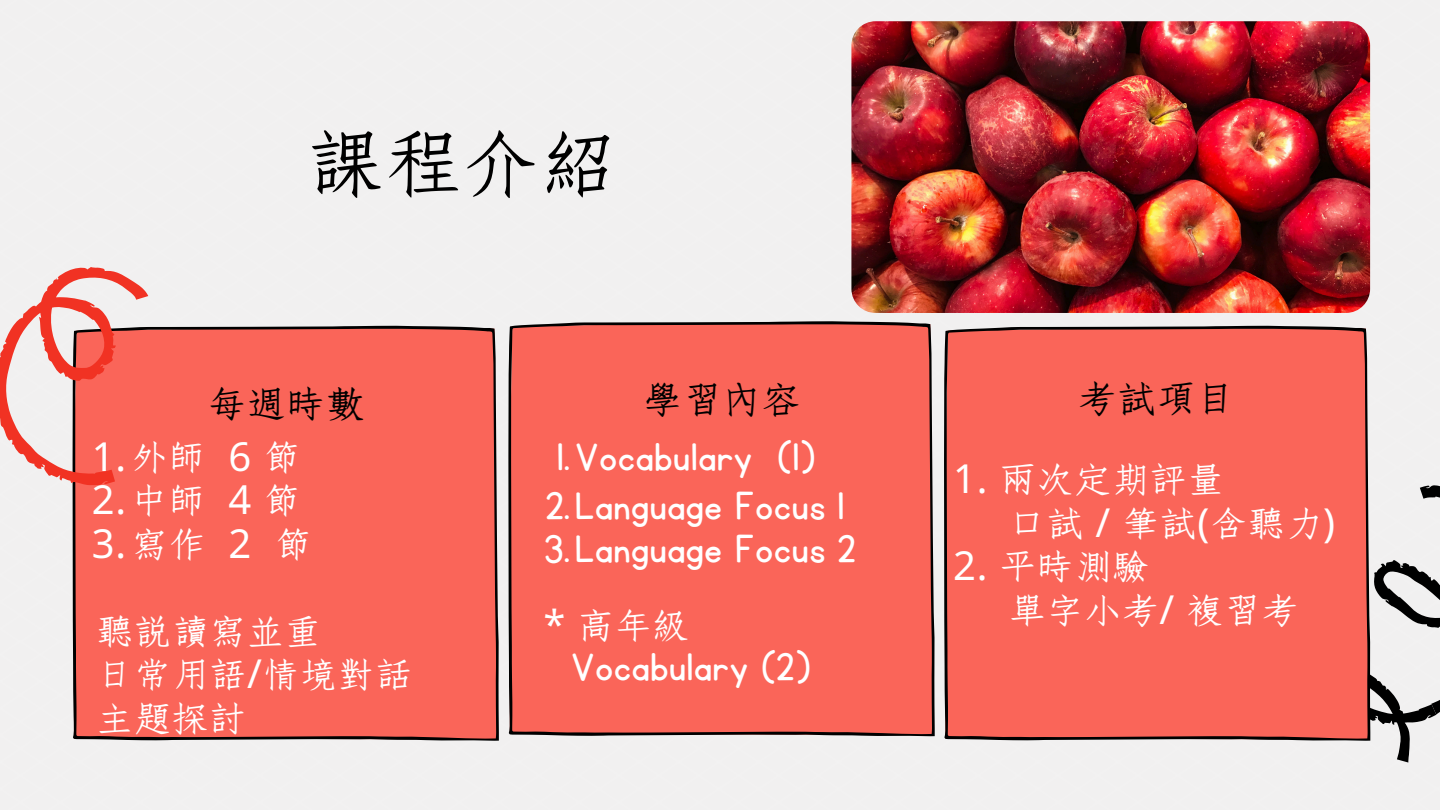
<style>
.page{position:relative;width:1440px;height:810px;background:#fff}
.page>*{position:absolute;margin:0;border:0;box-sizing:border-box;transform-origin:0 0}
.t1{font:84px "cw Te X Fang Song";color:#000}
.t2{font:45px "KG Primary Penmanship";letter-spacing:.02em;color:#fff}
.t3{font:42px "cw Te X Fang Song";letter-spacing:.02em;color:#000}
.t4{font:40px/43.5px "cw Te X Fang Song";letter-spacing:.02em;color:#fff}
.t5{font:40px "Noto Sans";color:#fff}
.s1{font-family:"cw Te X Fang Song"}
.s2{font-family:"Noto Sans"}
</style>
<div class="page">
<div style="left:73px;top:326px;width:426px;height:415px;background:#fa6559"></div>
<div style="left:508px;top:321px;width:427px;height:415px;background:#fa6559"></div>
<svg style="left:1332px;top:485px;width:108px;height:278px"></svg>
<div style="left:944px;top:326px;width:427px;height:415px;background:#fa6559"></div>
<svg style="left:0;top:264px;width:156px;height:225px"></svg>
<img style="left:851px;top:21px;width:519px;height:292px;border-radius:24px">
<p class="t1" style="left:308px;top:125px;width:311px">課程介紹</p>
<p class="t3" style="left:208px;top:385px;width:159px">每週時數</p>
<p class="t3" style="left:644px;top:380px;width:159px">學習內容</p>
<p class="t3" style="left:1078px;top:379px;width:159px">考試項目</p>
<p class="t5" style="left:92px;top:428px;width:210px">1.<span class="s1">外師</span> 6 <span class="s1">節</span></p>
<p class="t5" style="left:92px;top:472px;width:210px">2.<span class="s1">中師</span> 4 <span class="s1">節</span></p>
<h4 class="t5" style="left:92px;top:515px;width:221px">3.<span class="s1">寫作</span> 2 <span class="s1">節</span></h4>
<p class="t2" style="left:557px;top:435px;width:259px">1.Vocabulary (1)</p>
<p class="t2" style="left:546px;top:484px;width:300px">2.Language Focus 1</p>
<p class="t2" style="left:545px;top:527px;width:312px">3.Language Focus 2</p>
<h3 class="t4" style="left:544px;top:605px;width:148px"><span class="s2">*</span> 高年級</h3>
<h3 class="t2" style="left:571px;top:645px;width:241px">Vocabulary (2)</h3>
<h2 class="t4" style="left:1009px;top:459px;width:328px;text-indent:-56px"><span class="s2">1.</span> 兩次定期評量<br>口試 <span class="s2">/</span> 筆試<span class="s2">(</span>含聽力<span class="s2">)</span></h2>
<h2 class="t4" style="left:1009px;top:546px;width:291px;text-indent:-56px"><span class="s2">2.</span> 平時測驗<br>單字小考<span class="s2">/</span> 複習考</h2>
<h2 class="t4" style="left:97px;top:611px;width:317px">聽說讀寫並重<br>日常用語<span class="s2">/</span>情境對話主題探討</h2>
</div>
